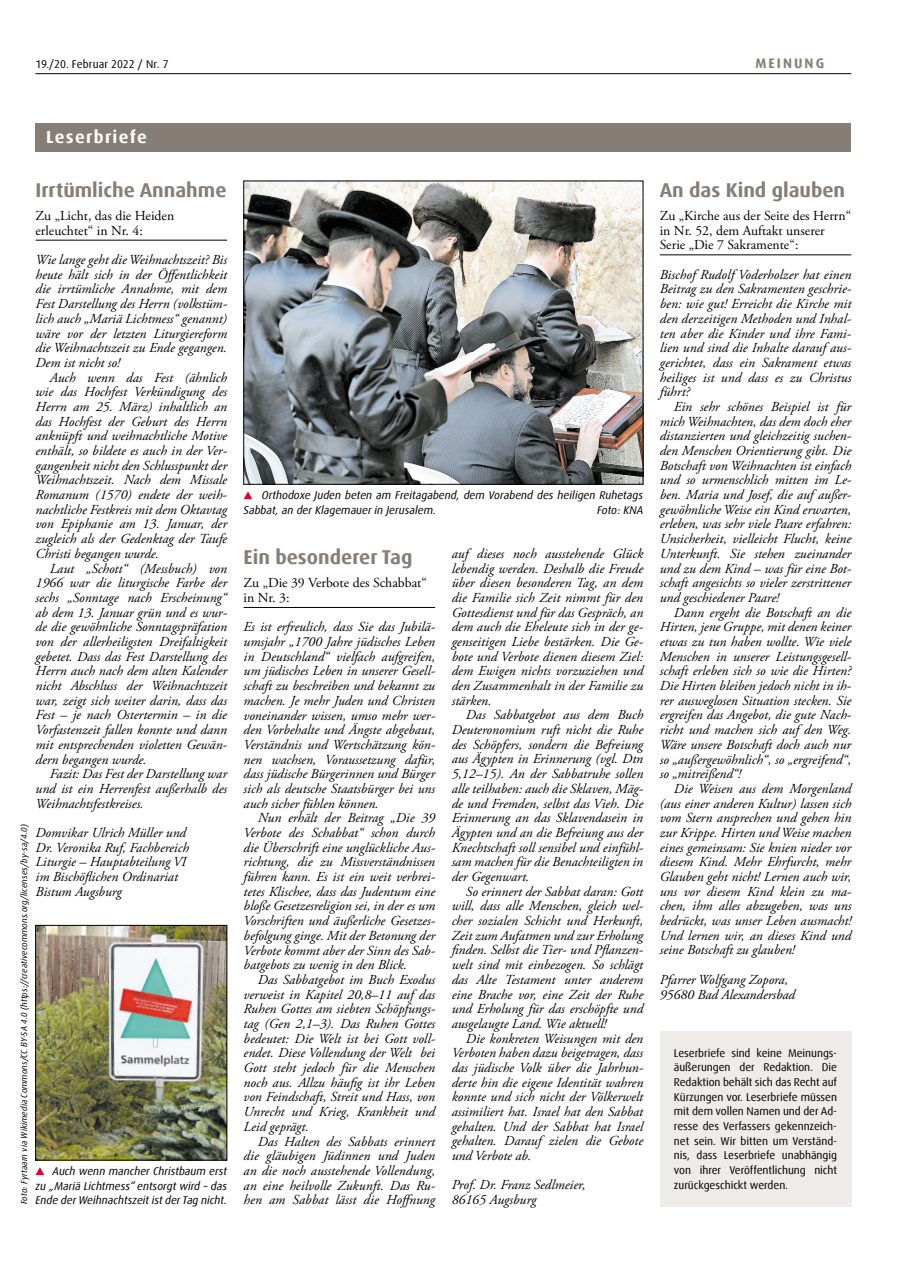
<style>
.page{position:relative;width:908px;height:1276px;background:#fff}
.page>*{position:absolute;margin:0;border:0;box-sizing:border-box;transform-origin:0 0}
.t1{font:700 20px "Dax Offc Pro";color:#867d76}
.t2{font:700 17.5px "Dax Offc Pro";letter-spacing:.075em;color:#fff}
.t3{font:italic 13.75px/14.6px "Adobe Garamond Pro";color:#000;text-align:justify}
.t4{font:13.75px/14.6px "Adobe Garamond Pro";color:#000}
.t5{font:700 13.75px "Dax Offc Pro";letter-spacing:.15em;color:#867d76}
.t6{font:11.25px/14.8px "Dax Offc Pro";letter-spacing:-.005em;color:#000;text-align:justify}
.t7{font:italic 11.25px/14.8px "Dax Offc Pro";color:#000}
.t8{font:italic 8.75px "Dax Offc Pro";letter-spacing:-.005em;color:#000}
</style>
<div class="page">
<hr style="left:35px;top:73px;width:815px;height:1px;background:#000">
<div style="left:35px;top:123px;width:815px;height:29px;background:#867d76"></div>
<div style="left:659px;top:1031px;width:191px;height:176px;background:#eeecea"></div>
<hr style="left:35px;top:240px;width:192px;height:1px;background:#000">
<hr style="left:659px;top:255px;width:191px;height:1px;background:#000">
<hr style="left:243px;top:607px;width:192px;height:1px;background:#000">
<img style="left:245px;top:183px;width:396px;height:299px">
<div style="left:243px;top:181px;width:400px;height:303px;border:1px solid #000"></div>
<img style="left:37px;top:927px;width:188px;height:231px">
<div style="left:35px;top:925px;width:192px;height:235px;border:1px solid #000"></div>
<svg style="left:243px;top:491px;width:9px;height:8px"></svg>
<svg style="left:35px;top:1167px;width:9px;height:8px"></svg>
<p class="t6" style="left:35px;top:57px;width:134px">19./20. Februar 2022 / Nr. 7</p>
<p class="t5" style="left:755px;top:55px;width:70px">MEINUNG</p>
<p class="t2" style="left:46px;top:126px;width:102px">Leserbriefe</p>
<h1 class="t1" style="left:35px;top:177px;width:192px">Irrtümliche Annahme</h1>
<p class="t4" style="left:35px;top:209px;width:140px">Zu „Licht, das die Heiden erleuchtet“ in Nr. 4:</p>
<p class="t3" style="left:35px;top:253px;width:193px">Wie lange geht die Weihnachtszeit? Bis heute hält sich in der Öffentlichkeit die irrtümliche Annahme, mit dem Fest Darstellung des Herrn (volkstüm&shy;lich auch „Mariä Lichtmess“ genannt) wäre vor der letzten Liturgiereform die Weihnachtszeit zu Ende gegangen.<br>Dem ist nicht so!</p>
<p class="t3" style="left:35px;top:370px;width:193px;text-indent:14px">Auch wenn das Fest (ähnlich wie das Hochfest Verkündigung des Herrn am 25. März) inhaltlich an das Hochfest der Geburt des Herrn anknüpft und weihnachtliche Motive enthält, so bildete es auch in der Ver&shy;gangenheit nicht den Schlusspunkt der Weihnachtszeit. Nach dem Missale Romanum (1570) endete der weih&shy;nachtliche Festkreis mit dem Oktavtag von Epiphanie am 13. Januar, der zugleich als der Gedenktag der Taufe Christi begangen wurde.</p>
<p class="t3" style="left:35px;top:561px;width:193px;text-indent:14px">Laut „Schott“ (Messbuch) von 1966 war die liturgische Farbe der sechs „Sonntage nach Erscheinung“ ab dem 13. Januar grün und es wur&shy;de die gewöhnliche Sonntagspräfation von der allerheiligsten Dreifaltigkeit gebetet. Dass das Fest Darstellung des Herrn auch nach dem alten Kalender nicht Abschluss der Weihnachtszeit war, zeigt sich weiter darin, dass das Fest – je nach Ostertermin – in die Vorfastenzeit fallen konnte und dann mit entsprechenden violetten Gewän&shy;dern begangen wurde.</p>
<p class="t3" style="left:35px;top:767px;width:193px;text-indent:14px">Fazit: Das Fest der Darstellung war und ist ein Herrenfest außerhalb des Weihnachtsfestkreises.</p>
<p class="t3" style="left:35px;top:825px;width:155px;text-align:left">Domvikar Ulrich Müller und<br>Dr. Veronika Ruf, Fachbereich<br>Liturgie – Hauptabteilung VI im Bischöflichen Ordinariat<br>Bistum Augsburg</p>
<p class="t8" style="left:19px;top:1204px;width:382px;rotate:-90deg">Foto: Fyrtaarn via Wikimedia Commons/CC BY-SA 4.0 (https://creativecommons.org/licenses/by-sa/4.0)</p>
<p class="t7" style="left:35px;top:1163px;width:193px;text-align:right">Auch wenn mancher Christbaum erst<br>zu „Mariä Lichtmess“ entsorgt wird – das</p>
<p class="t7" style="left:35px;top:1193px;width:193px">Ende der Weihnachtszeit ist der Tag nicht.</p>
<p class="t7" style="left:243px;top:488px;width:401px;text-indent:18px">Orthodoxe Juden beten am Freitagabend, dem Vorabend des heiligen Ruhetags<br>Sabbat, an der Klagemauer in Jerusalem.</p>
<p class="t7" style="left:597px;top:502px;width:48px">Foto: KNA</p>
<h1 class="t1" style="left:243px;top:544px;width:170px">Ein besonderer Tag</h1>
<p class="t4" style="left:243px;top:576px;width:185px">Zu „Die 39 Verbote des Schabbat“ in Nr. 3:</p>
<p class="t3" style="left:243px;top:620px;width:193px">Es ist erfreulich, dass Sie das Jubilä&shy;umsjahr „1700 Jahre jüdisches Leben in Deutschland“ vielfach aufgreifen, um jüdisches Leben in unserer Gesell&shy;schaft zu beschreiben und bekannt zu machen. Je mehr Juden und Christen voneinander wissen, umso mehr wer&shy;den Vorbehalte und Ängste abgebaut, Verständnis und Wertschätzung kön&shy;nen wachsen, Voraussetzung dafür, dass jüdische Bürgerinnen und Bürger sich als deutsche Staatsbürger bei uns auch sicher fühlen können.</p>
<p class="t3" style="left:243px;top:811px;width:193px;text-indent:14px">Nun erhält der Beitrag „Die 39<br>Verbote des Schabbat“ schon durch die Überschrift eine unglückliche Aus&shy;richtung, die zu Missverständnissen führen kann. Es ist ein weit verbrei&shy;tetes Klischee, dass das Judentum eine bloße Gesetzesreligion sei, in der es um Vorschriften und äußerliche Gesetzes&shy;befolgung ginge. Mit der Betonung der Verbote kommt aber der Sinn des Sab&shy;batgebots zu wenig in den Blick.</p>
<p class="t3" style="left:243px;top:972px;width:193px;text-indent:14px">Das Sabbatgebot im Buch Exodus verweist in Kapitel 20,8–11 auf das Ruhen Gottes am siebten Schöpfungs&shy;tag (Gen 2,1–3). Das Ruhen Gottes bedeutet: Die Welt ist bei Gott voll&shy;endet. Diese Vollendung der Welt bei Gott steht jedoch für die Menschen noch aus. Allzu häufig ist ihr Leben von Feindschaft, Streit und Hass, von Unrecht und Krieg, Krankheit und Leid geprägt.</p>
<p class="t3" style="left:243px;top:1134px;width:193px;text-indent:14px">Das Halten des Sabbats erinnert die gläubigen Jüdinnen und Juden an die noch ausstehende Vollendung, an eine heilvolle Zukunft. Das Ru&shy;hen am Sabbat lässt die Hoffnung</p>
<p class="t3" style="left:451px;top:546px;width:193px">auf dieses noch ausstehende Glück lebendig werden. Deshalb die Freude über diesen besonderen Tag, an dem die Familie sich Zeit nimmt für den Gottesdienst und für das Gespräch, an dem auch die Eheleute sich in der ge&shy;genseitigen Liebe bestärken. Die Ge&shy;bote und Verbote dienen diesem Ziel: dem Ewigen nichts vorzuziehen und den Zusammenhalt in der Familie zu stärken.</p>
<p class="t3" style="left:451px;top:708px;width:193px;text-indent:14px">Das Sabbatgebot aus dem Buch Deuteronomium ruft nicht die Ruhe des Schöpfers, sondern die Befreiung aus Ägypten in Erinnerung (vgl. Dtn 5,12–15). An der Sabbatruhe sollen alle teilhaben: auch die Sklaven, Mäg&shy;de und Fremden, selbst das Vieh. Die Erinnerung an das Sklavendasein in Ägypten und an die Befreiung aus der Knechtschaft soll sensibel und einfühl&shy;sam machen für die Benachteiligten in der Gegenwart.</p>
<p class="t3" style="left:451px;top:884px;width:193px;text-indent:14px">So erinnert der Sabbat daran: Gott will, dass alle Menschen, gleich wel&shy;cher sozialen Schicht und Herkunft, Zeit zum Aufatmen und zur Erholung finden. Selbst die Tier- und Pflanzen&shy;welt sind mit einbezogen. So schlägt das Alte Testament unter anderem eine Brache vor, eine Zeit der Ruhe und Erholung für das erschöpfte und ausgelaugte Land. Wie aktuell!</p>
<p class="t3" style="left:451px;top:1031px;width:193px;text-indent:14px">Die konkreten Weisungen mit den Verboten haben dazu beigetragen, dass das jüdische Volk über die Jahrhun&shy;derte hin die eigene Identität wahren konnte und sich nicht der Völkerwelt assimiliert hat. Israel hat den Sabbat gehalten. Und der Sabbat hat Israel gehalten. Darauf zielen die Gebote und Verbote ab.</p>
<p class="t3" style="left:451px;top:1178px;width:135px">Prof. Dr. Franz Sedlmeier,<br>86165 Augsburg</p>
<h1 class="t1" style="left:659px;top:177px;width:187px">An das Kind glauben</h1>
<p class="t4" style="left:659px;top:209px;width:193px">Zu „Kirche aus der Seite des Herrn“ in Nr. 52, dem Auftakt unserer<br>Serie „Die 7 Sakramente“:</p>
<p class="t3" style="left:659px;top:267px;width:193px">Bischof Rudolf Voderholzer hat einen Beitrag zu den Sakramenten geschrie&shy;ben: wie gut! Erreicht die Kirche mit den derzeitigen Methoden und Inhal&shy;ten aber die Kinder und ihre Fami&shy;lien und sind die Inhalte darauf aus&shy;gerichtet, dass ein Sakrament etwas heiliges ist und dass es zu Christus führt?</p>
<p class="t3" style="left:659px;top:400px;width:193px;text-indent:14px">Ein sehr schönes Beispiel ist für mich Weihnachten, das dem doch eher distanzierten und gleichzeitig suchen&shy;den Menschen Orientierung gibt. Die Botschaft von Weihnachten ist einfach und so urmenschlich mitten im Le&shy;ben. Maria und Josef, die auf außer&shy;gewöhnliche Weise ein Kind erwarten, erleben, was sehr viele Paare erfahren:<br>Unsicherheit, vielleicht Flucht, keine Unterkunft. Sie stehen zueinander und zu dem Kind – was für eine Bot&shy;schaft angesichts so vieler zerstrittener und geschiedener Paare!</p>
<p class="t3" style="left:659px;top:605px;width:193px;text-indent:14px">Dann ergeht die Botschaft an die Hirten, jene Gruppe, mit denen keiner etwas zu tun haben wollte. Wie viele Menschen in unserer Leistungsgesell&shy;schaft erleben sich so wie die Hirten?<br>Die Hirten bleiben jedoch nicht in ih&shy;rer ausweglosen Situation stecken. Sie ergreifen das Angebot, die gute Nach&shy;richt und machen sich auf den Weg.<br>Wäre unsere Botschaft doch auch nur so „außergewöhnlich“, so „ergreifend“, so „mitreißend“!</p>
<p class="t3" style="left:659px;top:781px;width:193px;text-indent:14px">Die Weisen aus dem Morgenland (aus einer anderen Kultur) lassen sich vom Stern ansprechen und gehen hin zur Krippe. Hirten und Weise machen eines gemeinsam: Sie knien nieder vor diesem Kind. Mehr Ehrfurcht, mehr Glauben geht nicht! Lernen auch wir, uns vor diesem Kind klein zu ma&shy;chen, ihm alles abzugeben, was uns bedrückt, was unser Leben ausmacht!<br>Und lernen wir, an dieses Kind und seine Botschaft zu glauben!</p>
<p class="t3" style="left:659px;top:972px;width:137px">Pfarrer Wolfgang Zopora,<br>95680 Bad Alexandersbad</p>
<p class="t6" style="left:673px;top:1045px;width:165px">Leserbriefe sind keine Meinungs&shy;äußerungen der Redaktion. Die Redaktion behält sich das Recht auf Kürzungen vor. Leserbriefe müssen mit dem vollen Namen und der Ad&shy;resse des Verfassers gekennzeich&shy;net sein. Wir bitten um Verständ&shy;nis, dass Leserbriefe unabhängig von ihrer Veröffentlichung nicht zurückgeschickt werden.</p>
</div>
